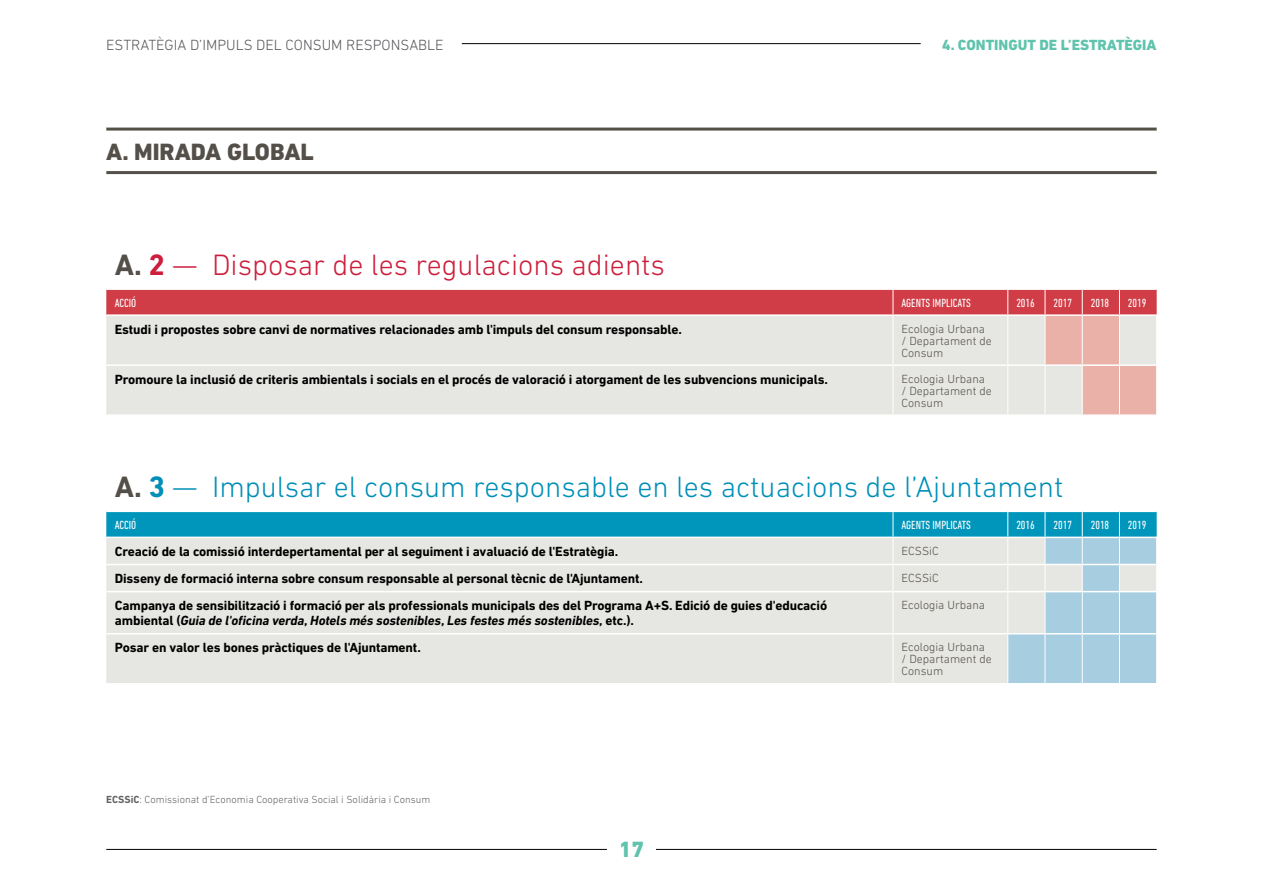
<style>
.page{position:relative;width:1263px;height:893px;background:#fff}
.page>*{position:absolute;margin:0;border:0;box-sizing:border-box;transform-origin:0 0}
.t1{font:300 30px "DIN Next LT Pro";color:#008fb7}
.t2{font:300 30px "DIN Next LT Pro";color:#cd1e3b}
.t3{font:800 24px "DIN Next LT Pro";color:#544f48}
.t4{font:800 22.5px "DIN Next LT Pro";color:#5fc3ad}
.t5{font:300 15px "DIN Next LT Pro";color:#57585b}
.t6{font:800 15px "DIN Next LT Pro";color:#5fc3ad}
.t7{font:700 13.5px/15px "DIN Next LT Pro";letter-spacing:-.01em;color:#000}
.t8{font:300 12px/12px "DIN Next LT Pro";color:#544f48}
.t9{font:condensed 12px "DIN Next LT Pro";color:#fff}
.t10{font:300 10.5px "DIN Next LT Pro";color:#626366}
.s1{font-weight:700;color:#544f48}
.s2{font-weight:700}
.s3{font-style:italic}
</style>
<div class="page">
<hr style="left:106px;top:849px;width:1051px;height:1px;background:#000">
<div style="left:607px;top:840px;width:49px;height:17px;background:#fff"></div>
<hr style="left:462px;top:43px;width:459px;height:1px;background:#000">
<svg style="left:106px;top:289px;width:1051px;height:126px;background:#e2c3c2"></svg>
<svg style="left:106px;top:511px;width:1051px;height:173px;background:#c1d9dd"></svg>
<hr style="left:106px;top:128px;width:1051px;height:3px;background:#544f48">
<hr style="left:106px;top:171px;width:1051px;height:3px;background:#544f48">
<p class="t5" style="left:106px;top:36px;width:339px">ESTRATÈGIA D’IMPULS DEL CONSUM RESPONSABLE</p>
<h2 class="t3" style="left:106px;top:137px;width:209px">A. MIRADA GLOBAL</h2>
<p class="t6" style="left:942px;top:36px;width:216px">4. CONTINGUT DE L’ESTRATÈGIA</p>
<h1 class="t2" style="left:115px;top:247px;width:552px"><span class="s1">A.</span> <span class="s2">2</span> — Disposar de les regulacions adients</h1>
<p class="t9" style="left:115px;top:296px;width:23px">ACCIÓ</p>
<p class="t9" style="left:901px;top:296px;width:71px">AGENTS IMPLICATS</p>
<p class="t9" style="left:1016px;top:296px;width:20px">2016</p>
<p class="t9" style="left:1053px;top:296px;width:20px">2017</p>
<p class="t9" style="left:1091px;top:296px;width:20px">2018</p>
<p class="t9" style="left:1128px;top:296px;width:20px">2019</p>
<p class="t7" style="left:115px;top:322px;width:569px">Estudi i propostes sobre canvi de normatives relacionades amb l'impuls del consum responsable.</p>
<p class="t8" style="left:901px;top:322px;width:92px">Ecologia Urbana / Departament de<br>Consum</p>
<p class="t7" style="left:115px;top:372px;width:715px">Promoure la inclusió de criteris ambientals i socials en el procés de valoració i atorgament de les subvencions municipals.</p>
<p class="t8" style="left:901px;top:372px;width:92px">Ecologia Urbana / Departament de<br>Consum</p>
<h1 class="t1" style="left:115px;top:470px;width:950px"><span class="s1">A.</span> <span class="s2">3</span> — Impulsar el consum responsable en les actuacions de l’Ajuntament</h1>
<p class="t9" style="left:115px;top:518px;width:23px">ACCIÓ</p>
<p class="t9" style="left:901px;top:518px;width:71px">AGENTS IMPLICATS</p>
<p class="t9" style="left:1016px;top:518px;width:20px">2016</p>
<p class="t9" style="left:1053px;top:518px;width:20px">2017</p>
<p class="t9" style="left:1091px;top:518px;width:20px">2018</p>
<p class="t9" style="left:1128px;top:518px;width:20px">2019</p>
<p class="t7" style="left:115px;top:544px;width:505px">Creació de la comissió interdepertamental per al seguiment i avaluació de l'Estratègia.</p>
<p class="t8" style="left:901px;top:545px;width:39px">ECSSiC</p>
<p class="t7" style="left:115px;top:571px;width:530px">Disseny de formació interna sobre consum responsable al personal tècnic de l'Ajuntament.</p>
<p class="t8" style="left:901px;top:572px;width:39px">ECSSiC</p>
<p class="t7" style="left:115px;top:598px;width:714px">Campanya de sensibilització i formació per als professionals municipals des del Programa A+S. Edició de guies d'educació ambiental (<span class="s3">Guia de l'oficina verda</span>, <span class="s3">Hotels més sostenibles</span>, <span class="s3">Les festes més sostenibles</span>, etc.).</p>
<p class="t8" style="left:901px;top:599px;width:85px">Ecologia Urbana</p>
<p class="t7" style="left:115px;top:640px;width:308px">Posar en valor les bones pràctiques de l'Ajuntament.</p>
<p class="t8" style="left:901px;top:641px;width:92px">Ecologia Urbana / Departament de<br>Consum</p>
<p class="t10" style="left:106px;top:793px;width:326px"><span class="s2">ECSSiC</span>: Comissionat d’Economia Cooperativa Social i Solidària i Consum</p>
<h3 class="t4" style="left:619px;top:836px;width:27px">17</h3>
</div>
